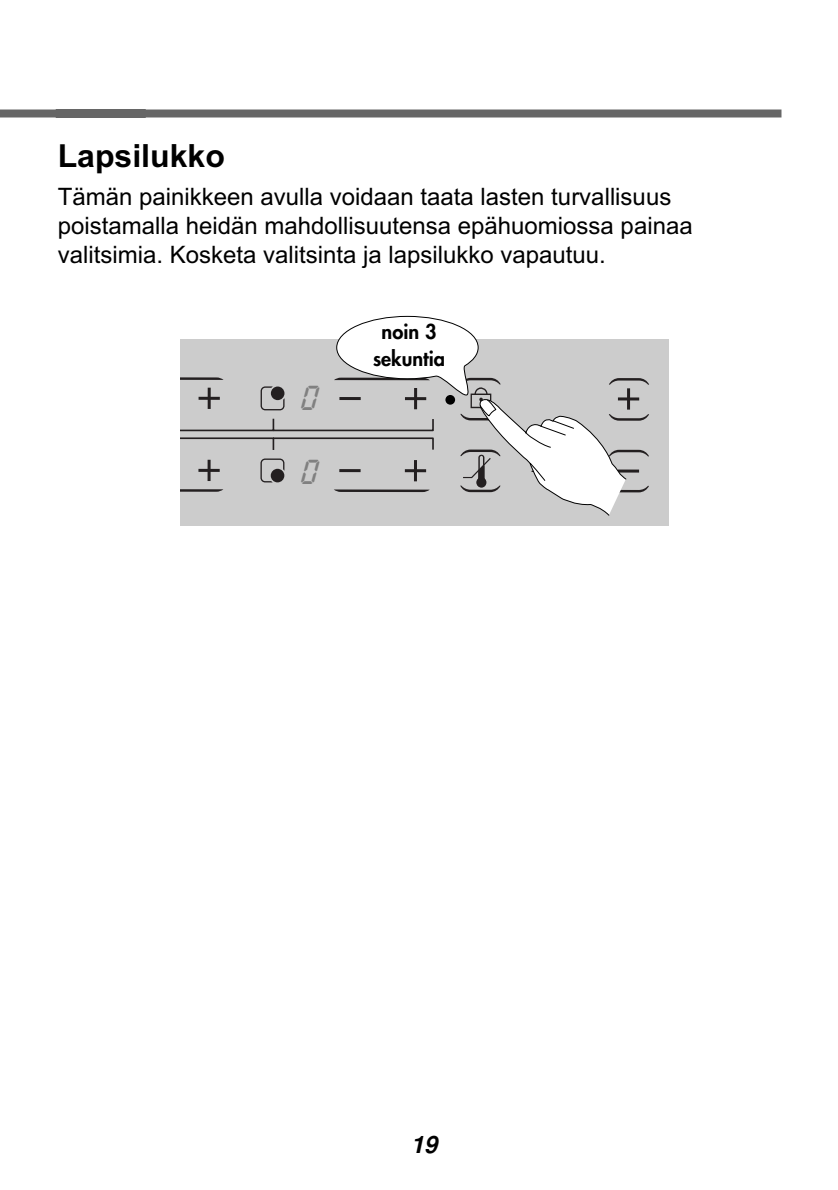
<style>
.page{position:relative;width:838px;height:1190px;background:#fff}
.page>*{position:absolute;margin:0;border:0;box-sizing:border-box;transform-origin:0 0}
.t1{font:700 32px "Arial";color:#000}
.t2{font:32px "Digital";color:#808080}
.t3{font:24px/28.8px "Arial";color:#000}
.t4{font:italic 700 24px "Helvetica";color:#000}
.t5{font:800 20px/27.2px "Futura";color:#000;text-align:center}
</style>
<div class="page">
<div style="left:56px;top:110px;width:726px;height:8px;background:#666"></div>
<div style="left:0;top:110px;width:146px;height:8px;background:#666"></div>
<div style="left:180px;top:339px;width:488px;height:186px;background:#ccc"></div>
<svg style="left:180px;top:315px;width:469px;height:201px"></svg>
<h1 class="t1" style="left:58px;top:144px;width:169px">Lapsilukko</h1>
<p class="t3" style="left:58px;top:185px;width:636px">Tämän painikkeen avulla voidaan taata lasten turvallisuus poistamalla heidän mahdollisuutensa epähuomiossa painaa valitsimia. Kosketa valitsinta ja lapsilukko vapautuu.</p>
<h1 class="t2" style="left:304px;top:380px;width:17px">o</h1>
<h1 class="t2" style="left:304px;top:454px;width:17px">o</h1>
<p class="t5" style="left:373px;top:319px;width:74px">noin 3 sekuntia</p>
<p class="t4" style="left:411px;top:1136px;width:28px">19</p>
</div>
